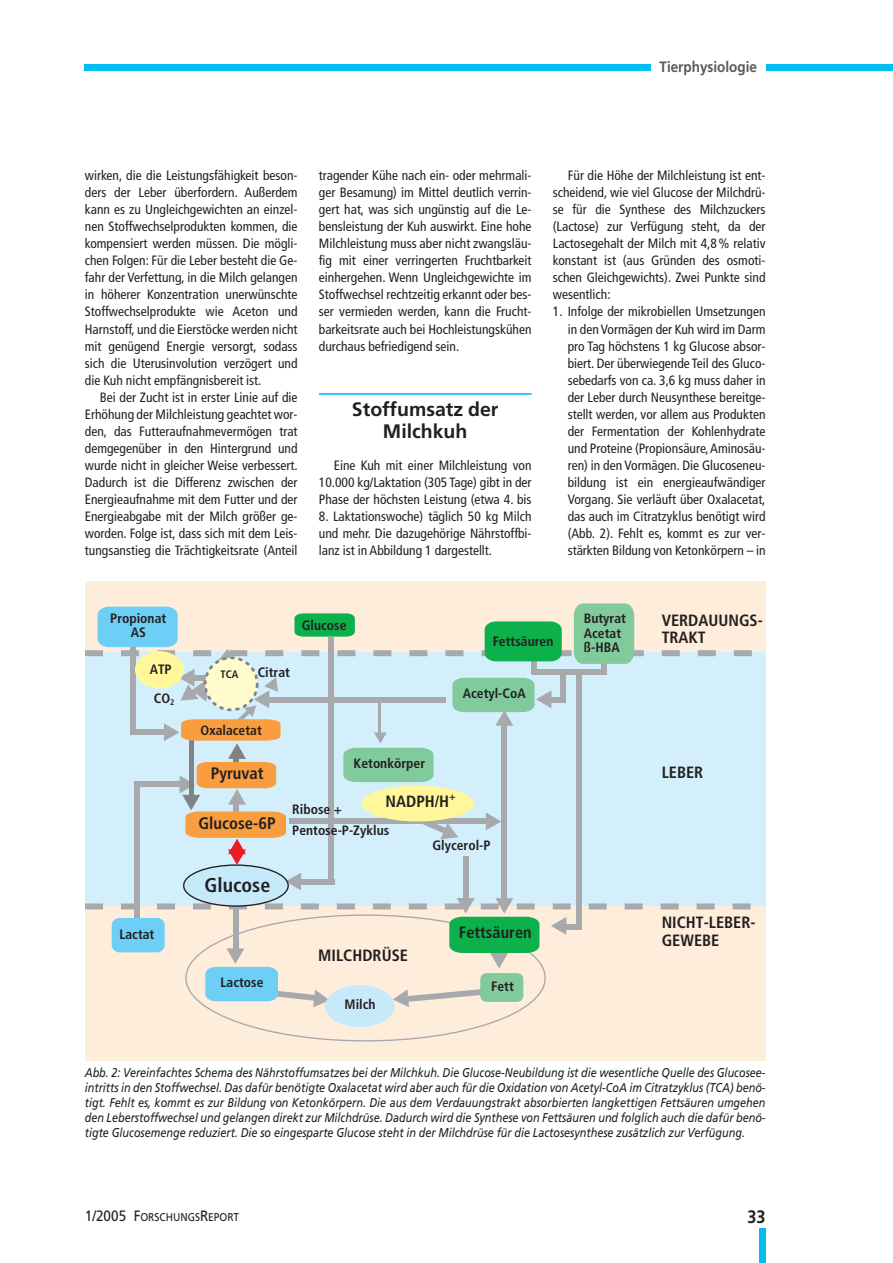
<style>
.page{position:relative;width:893px;height:1263px;background:#fff}
.page>*{position:absolute;margin:0;border:0;box-sizing:border-box;transform-origin:0 0}
.t1{font:700 condensed 19.95px "Frutiger";color:#231f20}
.t2{font:700 19.5px/21.8px "Frutiger";color:#231f20;text-align:center}
.t3{font:700 18px "Frutiger";color:#231f20;scale:.9 1}
.t4{font:700 condensed 16.65px "Frutiger";color:#231f20}
.t5{font:700 condensed 16.35px/17.4px "Frutiger";color:#231f20}
.t6{font:700 15px "Frutiger";color:#58595b;scale:.9 1}
.t7{font:700 condensed 13.65px/14.4px "Frutiger";color:#231f20}
.t8{font:condensed 13.5px/17.1px "Frutiger";color:#231f20;text-align:justify}
.t9{font:italic 12.75px/15px "Frutiger";color:#231f20;text-align:justify;scale:.85 1}
.t10{font:11.25px "Frutiger";color:#231f20;scale:.9 1}
.t11{font:700 condensed 10.8px "Frutiger";color:#231f20}
.s1{font-size:15px}
</style>
<div class="page">
<div style="left:85px;top:64px;width:807px;height:6px;background:#00bdf2"></div>
<div style="left:650px;top:60px;width:115px;height:17px;background:#fff"></div>
<div style="left:759px;top:1229px;width:6px;height:34px;background:#00bdf2"></div>
<hr style="left:319px;top:393px;width:212px;height:2px;background:#00aeef">
<div style="left:85px;top:581px;width:680px;height:480px;background:#ffeddb"></div>
<div style="left:85px;top:653px;width:680px;height:253px;background:#d4effc"></div>
<div style="left:463px;top:856px;width:6px;height:44px;background:#a7a9ac"></div>
<svg style="left:285px;top:873px;width:16px;height:17px"></svg>
<div style="left:299px;top:879px;width:35px;height:6px;background:#a7a9ac"></div>
<div style="left:134px;top:781px;width:6px;height:139px;background:#a7a9ac"></div>
<div style="left:575px;top:671px;width:6px;height:257px;background:#a7a9ac"></div>
<div style="left:500px;top:724px;width:6px;height:177px;background:#a7a9ac"></div>
<div style="left:328px;top:637px;width:6px;height:247px;background:#a7a9ac"></div>
<div style="left:325px;top:985px;width:69px;height:42px;background:#c7eafb;border-radius:50%"></div>
<div style="left:184px;top:865px;width:104px;height:41px;background:#c7eafb;border-radius:50%"></div>
<svg style="left:85px;top:603px;width:680px;height:262px"></svg>
<svg style="left:85px;top:898px;width:666px;height:109px"></svg>
<div style="left:361px;top:786px;width:113px;height:35px;background:#fff799;border-radius:50%"></div>
<p class="t6" style="left:659px;top:61px;width:110px">Tierphysiologie</p>
<p class="t8" style="left:85px;top:168px;width:214px">wirken, die die Leistungsfähigkeit beson&shy;ders der Leber überfordern. Außerdem kann es zu Ungleichgewichten an einzel&shy;nen Stoffwechselprodukten kommen, die kompensiert werden müssen. Die mögli&shy;chen Folgen: Für die Leber besteht die Ge&shy;fahr der Verfettung, in die Milch gelangen in höherer Konzentration unerwünschte Stoffwechselprodukte wie Aceton und Harnstoff, und die Eierstöcke werden nicht mit genügend Energie versorgt, sodass sich die Uterusinvolution verzögert und die Kuh nicht empfängnisbereit ist.</p>
<p class="t8" style="left:85px;top:390px;width:214px;text-indent:15px">Bei der Zucht ist in erster Linie auf die Erhöhung der Milchleistung geachtet wor&shy;den, das Futteraufnahmevermögen trat demgegenüber in den Hintergrund und wurde nicht in gleicher Weise verbessert.<br>Dadurch ist die Differenz zwischen der Energieaufnahme mit dem Futter und der Energieabgabe mit der Milch größer ge&shy;worden. Folge ist, dass sich mit dem Leis&shy;tungsanstieg die Trächtigkeitsrate (Anteil</p>
<p class="t8" style="left:319px;top:168px;width:214px">tragender Kühe nach ein- oder mehrmali&shy;ger Besamung) im Mittel deutlich verrin&shy;gert hat, was sich ungünstig auf die Le&shy;bensleistung der Kuh auswirkt. Eine hohe Milchleistung muss aber nicht zwangsläu&shy;fig mit einer verringerten Fruchtbarkeit einhergehen. Wenn Ungleichgewichte im Stoffwechsel rechtzeitig erkannt oder bes&shy;ser vermieden werden, kann die Frucht&shy;barkeitsrate auch bei Hochleistungskühen durchaus befriedigend sein.</p>
<h2 class="t2" style="left:352px;top:400px;width:148px">Stoffumsatz der<br>Milchkuh</h2>
<p class="t8" style="left:319px;top:458px;width:214px;text-indent:15px">Eine Kuh mit einer Milchleistung von 10.000 kg/Laktation (305 Tage) gibt in der Phase der höchsten Leistung (etwa 4. bis</p>
<p class="t8" style="left:319px;top:509px;width:214px">8. Laktationswoche) täglich 50 kg Milch und mehr. Die dazugehörige Nährstoffbi&shy;lanz ist in Abbildung 1 dargestellt.</p>
<p class="t8" style="left:553px;top:168px;width:214px;text-indent:15px">Für die Höhe der Milchleistung ist ent&shy;scheidend, wie viel Glucose der Milchdrü&shy;se für die Synthese des Milchzuckers (Lactose) zur Verfügung steht, da der Lactosegehalt der Milch mit 4,8 % relativ konstant ist (aus Gründen des osmoti&shy;schen Gleichgewichts). Zwei Punkte sind wesentlich:</p>
<p class="t8" style="left:567px;top:304px;width:199px;text-indent:-15px">1. Infolge der mikrobiellen Umsetzungen in den Vormägen der Kuh wird im Darm pro Tag höchstens 1 kg Glucose absor&shy;biert. Der überwiegende Teil des Gluco&shy;sebedarfs von ca. 3,6 kg muss daher in der Leber durch Neusynthese bereitge&shy;stellt werden, vor allem aus Produkten der Fermentation der Kohlenhydrate und Proteine (Propionsäure,Aminosäu&shy;ren) in den Vormägen. Die Glucoseneu&shy;bildung ist ein energieaufwändiger Vorgang. Sie verläuft über Oxalacetat, das auch im Citratzyklus benötigt wird (Abb. 2). Fehlt es, kommt es zur ver&shy;stärkten Bildung von Ketonkörpern – in</p>
<p class="t7" style="left:110px;top:612px;width:57px;text-align:center">Propionat<br>AS</p>
<p class="t7" style="left:302px;top:619px;width:46px">Glucose</p>
<p class="t7" style="left:492px;top:635px;width:62px">Fettsäuren</p>
<p class="t7" style="left:584px;top:612px;width:44px">Butyrat<br>Acetat ß-HBA</p>
<p class="t5" style="left:661px;top:613px;width:103px">VERDAUUNGS-<br>TRAKT</p>
<p class="t7" style="left:150px;top:663px;width:23px">ATP</p>
<p class="t11" style="left:220px;top:670px;width:19px">TCA</p>
<p class="t7" style="left:258px;top:666px;width:34px">Citrat</p>
<p class="t7" style="left:154px;top:692px;width:22px">CO<sub>2</sub></p>
<p class="t7" style="left:463px;top:687px;width:64px">Acetyl-CoA</p>
<p class="t7" style="left:200px;top:724px;width:63px">Oxalacetat</p>
<p class="t4" style="left:211px;top:767px;width:54px">Pyruvat</p>
<p class="t4" style="left:198px;top:817px;width:79px">Glucose-6P</p>
<p class="t7" style="left:353px;top:758px;width:73px">Ketonkörper</p>
<p class="t5" style="left:385px;top:794px;width:72px">NADPH/H<sup>+</sup></p>
<p class="t7" style="left:292px;top:799px;width:98px;line-height:21.6px">Ribose +<br>Pentose-P-Zyklus</p>
<p class="t7" style="left:432px;top:839px;width:60px">Glycerol-P</p>
<p class="t5" style="left:661px;top:765px;width:43px">LEBER</p>
<h1 class="t1" style="left:204px;top:877px;width:67px">Glucose</h1>
<p class="t7" style="left:119px;top:928px;width:36px">Lactat</p>
<p class="t5" style="left:318px;top:948px;width:91px">MILCHDRÜSE</p>
<p class="t5" style="left:459px;top:925px;width:74px">Fettsäuren</p>
<p class="t5" style="left:661px;top:915px;width:95px">NICHT-LEBER-<br>GEWEBE</p>
<p class="t7" style="left:220px;top:976px;width:45px">Lactose</p>
<p class="t7" style="left:491px;top:980px;width:24px">Fett</p>
<p class="t7" style="left:344px;top:998px;width:33px">Milch</p>
<p class="t9" style="left:85px;top:1066px;width:802px">Abb. 2: Vereinfachtes Schema des Nährstoffumsatzes bei der Milchkuh. Die Glucose-Neubildung ist die wesentliche Quelle des Glucosee&shy;intritts in den Stoffwechsel. Das dafür benötigte Oxalacetat wird aber auch für die Oxidation von Acetyl-CoA im Citratzyklus (TCA) benö&shy;tigt. Fehlt es, kommt es zur Bildung von Ketonkörpern. Die aus dem Verdauungstrakt absorbierten langkettigen Fettsäuren umgehen den Leberstoffwechsel und gelangen direkt zur Milchdrüse. Dadurch wird die Synthese von Fettsäuren und folglich auch die dafür benö&shy;tigte Glucosemenge reduziert. Die so eingesparte Glucose steht in der Milchdrüse für die Lactosesynthese zusätzlich zur Verfügung.</p>
<p class="t10" style="left:85px;top:1213px;width:173px"><span class="s1">1/2005 F</span>ORSCHUNGS<span class="s1">R</span>EPORT</p>
<h3 class="t3" style="left:747px;top:1210px;width:22px">33</h3>
</div>
